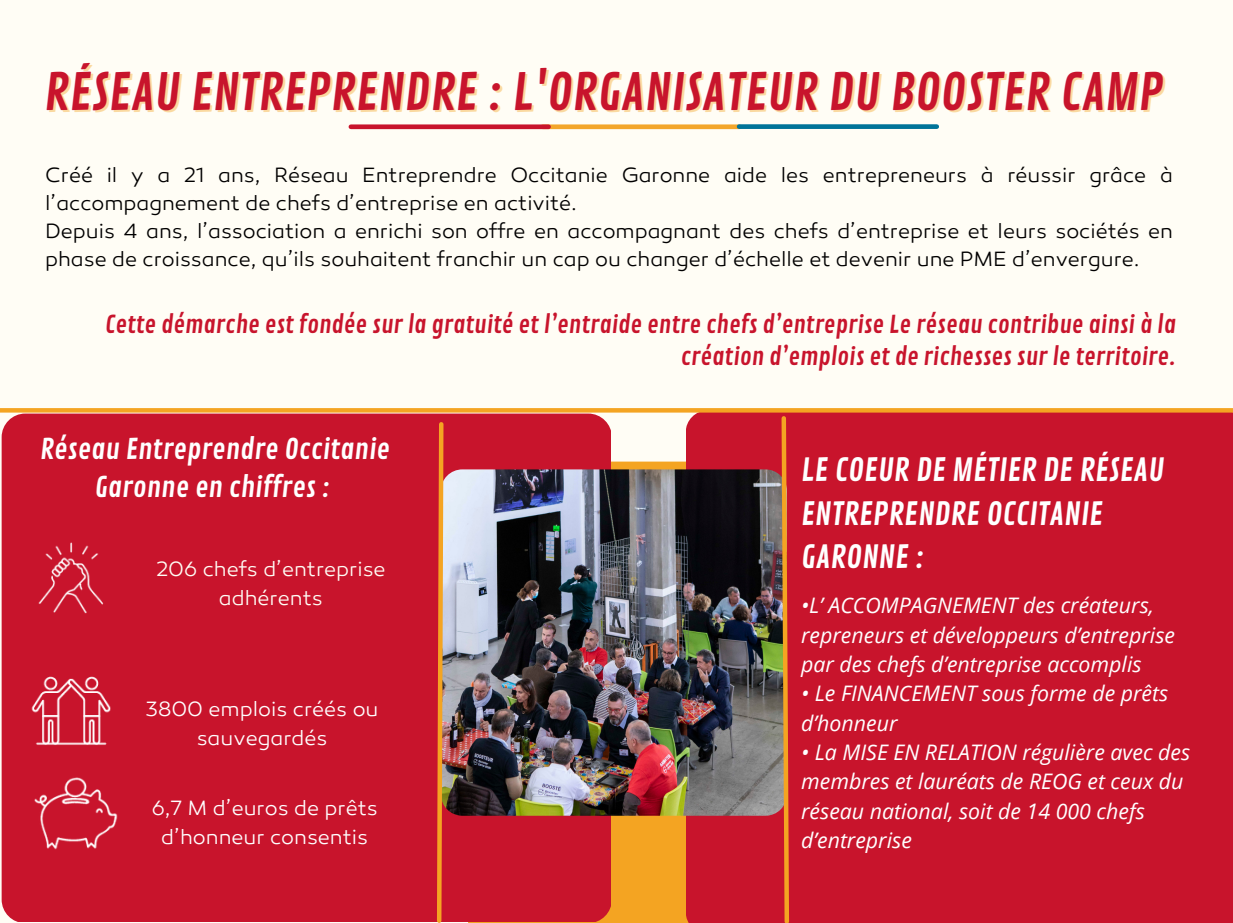
<style>
.page{position:relative;width:1233px;height:923px;background:#fff}
.page>*{position:absolute;margin:0;border:0;box-sizing:border-box;transform-origin:0 0}
.t1{font:49.95px "Contrail One";color:#c8142c}
.t2{font:31.2px/43.3px "Contrail One";color:#fff}
.t3{font:27.9px/38.5px "Contrail One";color:#fff;text-align:center}
.t4{font:24px/32.7px "Contrail One";color:#c8142c;text-align:right}
.t5{font:italic 21.45px/29.2px "Open Sans";color:#fff}
.t6{font:300 21.15px/29.2px "Canaro";color:#fff;text-align:center}
.t7{font:300 21.15px/29.2px "Canaro";color:#fffdf5;text-align:center}
.t8{font:300 21px/28px "Canaro";color:#000}
</style>
<div class="page">
<div style="left:0;top:0;width:1233px;height:922px;background:#fffdf5"></div>
<div style="left:543px;top:124px;width:196px;height:5px;background:#f3a62a"></div>
<div style="left:739px;top:124px;width:198px;height:5px;background:#007499"></div>
<div style="left:351px;top:124px;width:198px;height:5px;background:#c8142c"></div>
<div style="left:468px;top:461px;width:218px;height:461px;background:#f4a422"></div>
<div style="left:2px;top:413px;width:609px;height:508px;background:#c8142c;border-radius:24px"></div>
<div style="left:686px;top:412px;width:547px;height:510px;background:#c8142c"></div>
<svg style="left:0;top:408px;width:1233px;height:4px;background:#f4a626"></svg>
<img style="left:441px;top:469px;width:346px;height:346px;border-radius:22px">
<img style="left:31px;top:676px;width:80px;height:69px">
<img style="left:34px;top:777px;width:84px;height:73px">
<svg style="left:779px;top:414px;width:12px;height:508px;background:#c65e36"></svg>
<svg style="left:435px;top:422px;width:11px;height:500px"></svg>
<img style="left:38px;top:542px;width:66px;height:72px">
<h1 class="t1" style="left:44px;top:62px;width:1121px">RÉSEAU ENTREPRENDRE : L'ORGANISATEUR DU BOOSTER CAMP</h1>
<p class="t8" style="left:45px;top:163px;width:1129px">Créé il y a 21 ans, Réseau Entreprendre Occitanie Garonne aide les entrepreneurs à réussir grâce à l’accompagnement de chefs d’entreprise en activité.<br>Depuis 4 ans, l’association a enrichi son offre en accompagnant des chefs d’entreprise et leurs sociétés en phase de croissance, qu’ils souhaitent franchir un cap ou changer d’échelle et devenir une PME d’envergure.</p>
<p class="t4" style="left:105px;top:308px;width:1072px">Cette démarche est fondée sur la gratuité et l’entraide entre chefs d’entreprise Le réseau contribue ainsi à la création d’emplois et de richesses sur le territoire.</p>
<h3 class="t3" style="left:40px;top:430px;width:352px">Réseau Entreprendre Occitanie<br>Garonne en chiffres :</h3>
<p class="t7" style="left:156px;top:556px;width:231px">206 chefs d’entreprise adhérents</p>
<p class="t6" style="left:146px;top:696px;width:234px">3800 emplois créés ou sauvegardés</p>
<p class="t6" style="left:152px;top:795px;width:228px">6,7 M d’euros de prêts d’honneur consentis</p>
<h2 class="t2" style="left:801px;top:450px;width:365px">LE COEUR DE MÉTIER DE RÉSEAU<br>ENTREPRENDRE OCCITANIE<br>GARONNE :</h2>
<p class="t5" style="left:801px;top:590px;width:375px">•L’ ACCOMPAGNEMENT des créateurs, repreneurs et développeurs d’entreprise par des chefs d’entreprise accomplis</p>
<p class="t5" style="left:801px;top:678px;width:369px">• Le FINANCEMENT sous forme de prêts d’honneur</p>
<p class="t5" style="left:801px;top:737px;width:391px">• La MISE EN RELATION régulière avec des membres et lauréats de REOG et ceux du réseau national, soit de 14 000 chefs d’entreprise</p>
</div>
